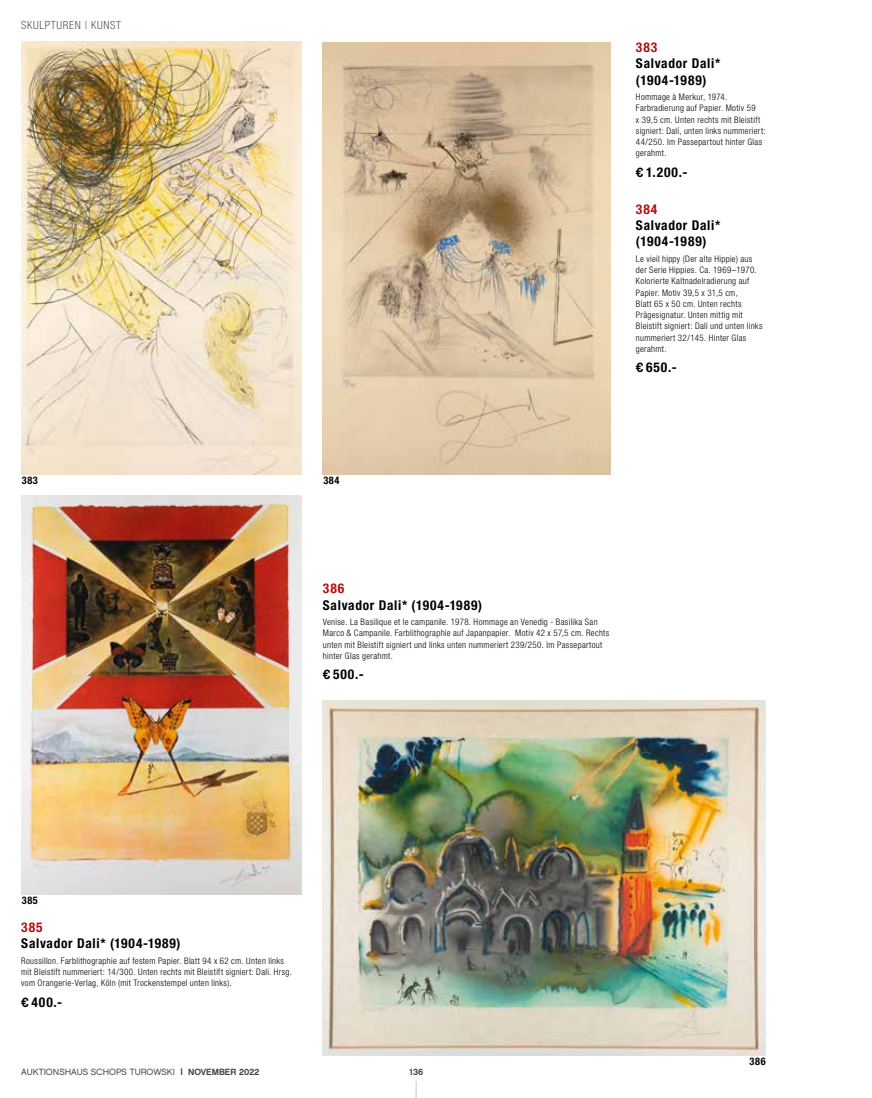
<style>
.page{position:relative;width:872px;height:1098px;background:#fff}
.page>*{position:absolute;margin:0;border:0;box-sizing:border-box;transform-origin:0 0}
.t1{font:700 condensed 13.5px/16.2px "Helvetica Neue LT Std";letter-spacing:.055em;color:#000}
.t2{font:700 condensed 13.5px "Helvetica Neue LT Std";letter-spacing:.075em;color:#b70e0c}
.t3{font:300 condensed 11.25px "Helvetica Neue LT Std";letter-spacing:.055em;color:#575756}
.t4{font:700 condensed 10.5px "Helvetica Neue LT Std";letter-spacing:.055em;color:#000}
.t5{font:300 condensed 9px/11.2px "Helvetica Neue LT Std";letter-spacing:.035em;color:#000}
.t6{font:9px "Chalet London Nineteen Sixty";color:#424241}
.t7{font:9px "Chalet New York Nineteen Sixty";color:#424241}
.s1{font-family:"Univers LT Std";font-stretch:normal}
.s2{font-family:"Chalet New York Nineteen Sixty"}
</style>
<div class="page">
<svg style="left:415px;top:1081px;width:2px;height:16px"></svg>
<img style="left:21px;top:41px;width:281px;height:433px">
<img style="left:323px;top:43px;width:287px;height:431px">
<img style="left:21px;top:495px;width:281px;height:398px">
<img style="left:323px;top:700px;width:442px;height:354px">
<p class="t3" style="left:21px;top:19px;width:101px">SKULPTUREN | KUNST</p>
<h1 class="t2" style="left:636px;top:39px;width:23px">383</h1>
<h1 class="t1" style="left:636px;top:55px;width:86px">Salvador Dali* (1904-1989)</h1>
<p class="t5" style="left:636px;top:91px;width:131px">Hommage à Merkur, 1974.<br>Farbradierung auf Papier. Motiv 59<br>x 39,5 cm. Unten rechts mit Bleistift signiert: Dalí, unten links nummeriert:<br>44/250. Im Passepartout hinter Glas gerahmt.</p>
<h1 class="t1" style="left:636px;top:164px;width:53px"><span class="s1">€</span> 1.200.-</h1>
<h1 class="t2" style="left:636px;top:201px;width:23px">384</h1>
<h1 class="t1" style="left:636px;top:217px;width:86px">Salvador Dali* (1904-1989)</h1>
<p class="t5" style="left:636px;top:253px;width:128px">Le vieil hippy (Der alte Hippie) aus der Serie Hippies. Ca. 1969–1970.<br>Kolorierte Kaltnadelradierung auf<br>Papier. Motiv 39,5 x 31,5 cm,<br>Blatt 65 x 50 cm. Unten rechts<br>Prägesignatur. Unten mittig mit<br>Bleistift signiert: Dalí und unten links nummeriert 32/145. Hinter Glas gerahmt.</p>
<h1 class="t1" style="left:636px;top:359px;width:42px"><span class="s1">€</span> 650.-</h1>
<p class="t4" style="left:22px;top:474px;width:17px">383</p>
<p class="t4" style="left:323px;top:474px;width:18px">384</p>
<h1 class="t2" style="left:323px;top:580px;width:23px">386</h1>
<h1 class="t1" style="left:323px;top:596px;width:161px">Salvador Dali* (1904-1989)</h1>
<p class="t5" style="left:323px;top:616px;width:288px">Venise. La Basilique et le campanile. 1978. Hommage an Venedig - Basilika San Marco &amp; Campanile. Farblithographie auf Japanpapier. Motiv 42 x 57,5 cm. Rechts unten mit Bleistift signiert und links unten nummeriert 239/250. Im Passepartout hinter Glas gerahmt.</p>
<h1 class="t1" style="left:323px;top:666px;width:42px"><span class="s1">€</span> 500.-</h1>
<p class="t4" style="left:22px;top:893px;width:18px">385</p>
<h1 class="t2" style="left:21px;top:918px;width:23px">385</h1>
<h1 class="t1" style="left:21px;top:934px;width:161px">Salvador Dali* (1904-1989)</h1>
<p class="t5" style="left:21px;top:954px;width:272px">Roussillon. Farblithographie auf festem Papier. Blatt 94 x 62 cm. Unten links mit Bleistift nummeriert: 14/300. Unten rechts mit Bleistift signiert: Dali. Hrsg. vom Orangerie-Verlag, Köln (mit Trockenstempel unten links).</p>
<h1 class="t1" style="left:21px;top:993px;width:42px"><span class="s1">€</span> 400.-</h1>
<p class="t6" style="left:21px;top:1065px;width:240px">AUKTIONSHAUS SCHOPS TUROWSKI <span class="s2">| NOVEMBER 2022</span></p>
<p class="t7" style="left:409px;top:1065px;width:15px">136</p>
<p class="t4" style="left:749px;top:1054px;width:18px">386</p>
</div>
